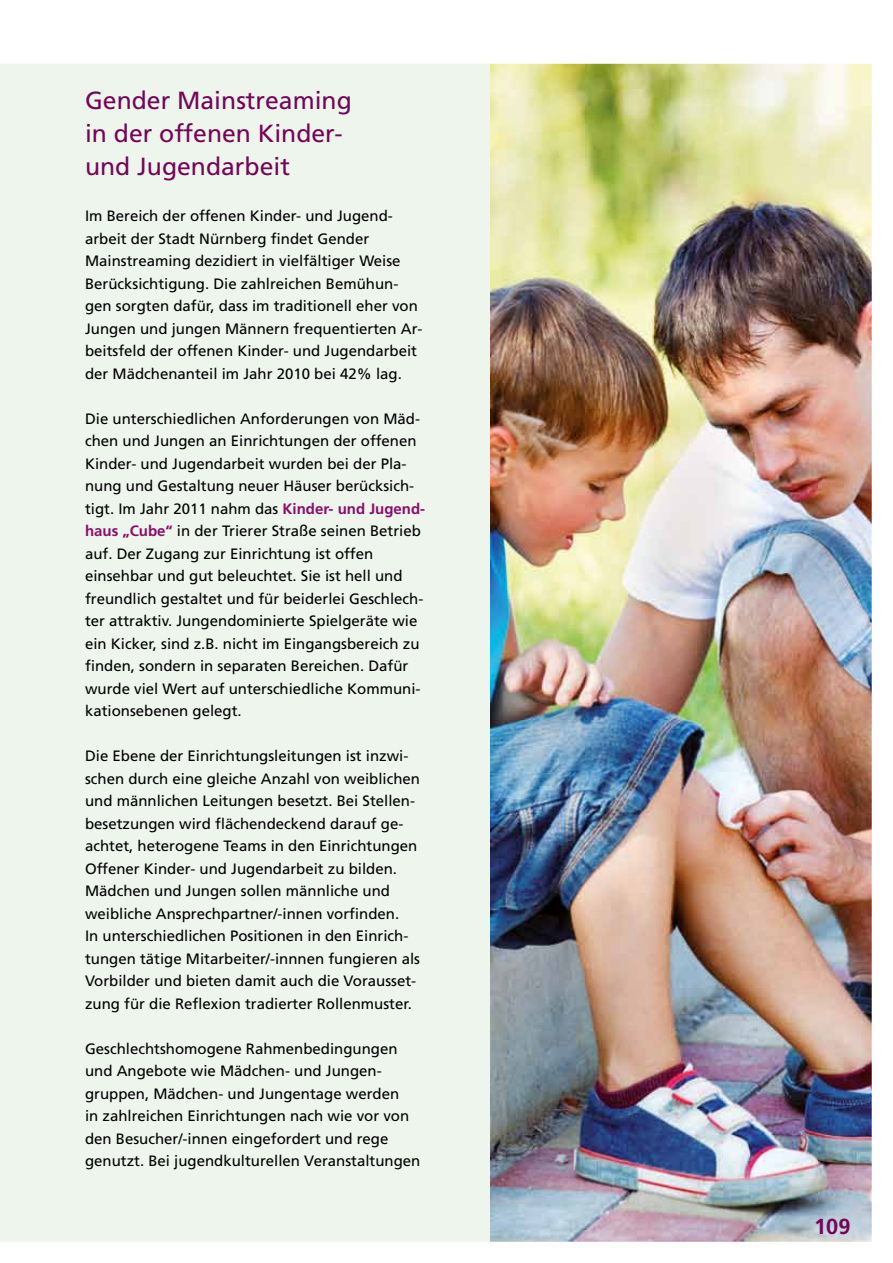
<style>
.page{position:relative;width:893px;height:1263px;background:#fff}
.page>*{position:absolute;margin:0;border:0;box-sizing:border-box;transform-origin:0 0}
.t1{font:24.75px/33px "Frutiger";color:#750559}
.t2{font:700 21.75px "Frutiger";color:#750559}
.t3{font:15px/22.5px "Frutiger";color:#000}
.s1{font-weight:700;color:#8e0c6d}
</style>
<div class="page">
<img style="left:0;top:63px;width:872px;height:1179px">
<h1 class="t1" style="left:85px;top:83px;width:268px">Gender Mainstreaming in der offenen Kinder&shy;und Jugendarbeit</h1>
<p class="t3" style="left:85px;top:205px;width:339px">Im Bereich der offenen Kinder- und Jugend&shy;arbeit der Stadt Nürnberg findet Gender Mainstreaming dezidiert in vielfältiger Weise Berücksichtigung. Die zahlreichen Bemühun&shy;gen sorgten dafür, dass im traditionell eher von Jungen und jungen Männern frequentierten Ar&shy;beitsfeld der offenen Kinder- und Jugendarbeit der Mädchenanteil im Jahr 2010 bei 42% lag.</p>
<p class="t3" style="left:85px;top:407px;width:342px">Die unterschiedlichen Anforderungen von Mäd&shy;chen und Jungen an Einrichtungen der offenen Kinder- und Jugendarbeit wurden bei der Pla&shy;nung und Gestaltung neuer Häuser berücksich&shy;tigt. Im Jahr 2011 nahm das <span class="s1">Kinder- und Jugend&shy;haus „Cube“</span> in der Trierer Straße seinen Betrieb auf. Der Zugang zur Einrichtung ist offen einsehbar und gut beleuchtet. Sie ist hell und freundlich gestaltet und für beiderlei Geschlech&shy;ter attraktiv. Jungendominierte Spielgeräte wie ein Kicker, sind z.B. nicht im Eingangsbereich zu finden, sondern in separaten Bereichen. Dafür wurde viel Wert auf unterschiedliche Kommuni&shy;kationsebenen gelegt.</p>
<p class="t3" style="left:85px;top:745px;width:337px">Die Ebene der Einrichtungsleitungen ist inzwi&shy;schen durch eine gleiche Anzahl von weiblichen und männlichen Leitungen besetzt. Bei Stellen&shy;besetzungen wird flächendeckend darauf ge&shy;achtet, heterogene Teams in den Einrichtungen Offener Kinder- und Jugendarbeit zu bilden.<br>Mädchen und Jungen sollen männliche und weibliche Ansprechpartner/-innen vorfinden.<br>In unterschiedlichen Positionen in den Einrich&shy;tungen tätige Mitarbeiter/-innnen fungieren als Vorbilder und bieten damit auch die Vorausset&shy;zung für die Reflexion tradierter Rollenmuster.</p>
<p class="t3" style="left:85px;top:1037px;width:337px">Geschlechtshomogene Rahmenbedingungen und Angebote wie Mädchen- und Jungen&shy;gruppen, Mädchen- und Jungentage werden<br>in zahlreichen Einrichtungen nach wie vor von den Besucher/-innen eingefordert und rege genutzt. Bei jugendkulturellen Veranstaltungen</p>
<h2 class="t2" style="left:814px;top:1213px;width:38px">109</h2>
</div>
